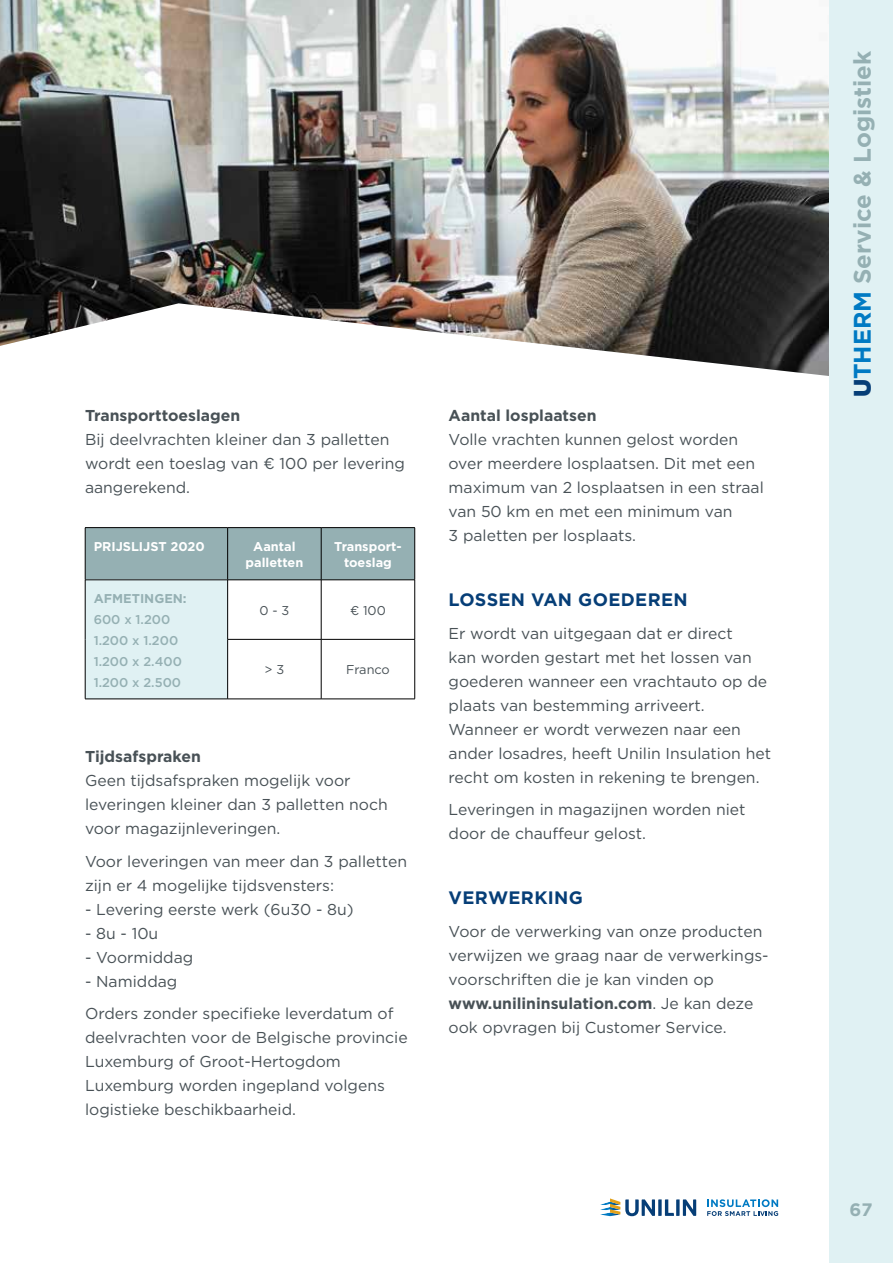
<style>
.page{position:relative;width:893px;height:1263px;background:#fff}
.page>*{position:absolute;margin:0;border:0;box-sizing:border-box;transform-origin:0 0}
.t1{font:700 24px "Gotham";color:#95b0b3}
.t2{font:700 18px "Gotham";letter-spacing:.02em;color:#063e77}
.t3{font:700 18px "Gotham";color:#95b0b3}
.t4{font:15.75px/24px "Gotham";color:#485156}
.t5{font:700 15.75px "Gotham";color:#485156}
.t6{font:700 12.75px/16.5px "Gotham";color:#fff;text-align:center}
.t7{font:500 12.75px/21px "Gotham";color:#95b0b3}
.t8{font:12.75px "Gotham";color:#485156}
.t9{font:700 12.75px "Gotham";color:#95b0b3}
.s1{font-weight:700}
.s2{font-weight:900;color:#063e77}
.s3{color:#007ac3}
</style>
<div class="page">
<img style="left:0;top:0;width:829px;height:376px">
<div style="left:829px;top:0;width:64px;height:1263px;background:#e0f1f3"></div>
<div style="left:86px;top:528px;width:328px;height:52px;background:#95b0b3"></div>
<div style="left:85px;top:580px;width:143px;height:119px;background:#e0f1f3"></div>
<hr style="left:85px;top:527px;width:143px;height:1px;background:#000">
<hr style="left:85px;top:528px;width:1px;height:52px;background:#000">
<hr style="left:228px;top:527px;width:93px;height:1px;background:#000">
<hr style="left:227px;top:528px;width:1px;height:52px;background:#000">
<hr style="left:321px;top:527px;width:94px;height:1px;background:#000">
<hr style="left:321px;top:528px;width:1px;height:52px;background:#000">
<hr style="left:414px;top:528px;width:1px;height:52px;background:#000">
<hr style="left:85px;top:580px;width:143px;height:1px;background:#000">
<hr style="left:85px;top:580px;width:1px;height:59px;background:#000">
<hr style="left:228px;top:580px;width:93px;height:1px;background:#000">
<hr style="left:227px;top:580px;width:1px;height:59px;background:#000">
<hr style="left:321px;top:580px;width:94px;height:1px;background:#000">
<hr style="left:321px;top:580px;width:1px;height:59px;background:#000">
<hr style="left:414px;top:580px;width:1px;height:59px;background:#000">
<hr style="left:85px;top:639px;width:1px;height:60px;background:#000">
<hr style="left:227px;top:639px;width:94px;height:1px;background:#000">
<hr style="left:227px;top:639px;width:1px;height:60px;background:#000">
<hr style="left:321px;top:639px;width:94px;height:1px;background:#000">
<hr style="left:321px;top:639px;width:1px;height:60px;background:#000">
<hr style="left:414px;top:639px;width:1px;height:60px;background:#000">
<hr style="left:85px;top:699px;width:143px;height:1px;background:#000">
<hr style="left:228px;top:699px;width:93px;height:1px;background:#000">
<hr style="left:321px;top:699px;width:94px;height:1px;background:#000">
<svg style="left:600px;top:1198px;width:96px;height:18px"></svg>
<svg style="left:707px;top:1199px;width:71px;height:17px"></svg>
<p class="t5" style="left:85px;top:405px;width:157px">Transporttoeslagen</p>
<p class="t4" style="left:85px;top:427px;width:322px">Bij deelvrachten kleiner dan 3 palletten wordt een toeslag van € 100 per levering aangerekend.</p>
<p class="t6" style="left:94px;top:538px;width:113px">PRIJSLIJST 2020</p>
<p class="t6" style="left:245px;top:538px;width:59px">Aantal palletten</p>
<p class="t6" style="left:334px;top:538px;width:69px">Transport&shy;toeslag</p>
<p class="t9" style="left:94px;top:590px;width:95px">AFMETINGEN:</p>
<p class="t7" style="left:94px;top:609px;width:90px">600 x 1.200<br>1.200 x 1.200<br>1.200 x 2.400<br>1.200 x 2.500</p>
<p class="t8" style="left:260px;top:602px;width:31px">0 - 3</p>
<p class="t8" style="left:350px;top:602px;width:37px">€ 100</p>
<p class="t8" style="left:265px;top:661px;width:21px">&gt; 3</p>
<p class="t8" style="left:346px;top:661px;width:45px">Franco</p>
<p class="t5" style="left:85px;top:746px;width:117px">Tijdsafspraken</p>
<p class="t4" style="left:85px;top:768px;width:304px">Geen tijdsafspraken mogelijk voor leveringen kleiner dan 3 palletten noch voor magazijnleveringen.</p>
<p class="t4" style="left:85px;top:849px;width:323px">Voor leveringen van meer dan 3 palletten zijn er 4 mogelijke tijdsvensters:</p>
<p class="t4" style="left:85px;top:897px;width:270px">- Levering eerste werk (6u30 - 8u)</p>
<p class="t4" style="left:85px;top:921px;width:75px">- 8u - 10u</p>
<p class="t4" style="left:85px;top:945px;width:110px">- Voormiddag</p>
<p class="t4" style="left:85px;top:964px;width:310px;line-height:32.5px">- Namiddag<br>Orders zonder specifieke leverdatum of</p>
<p class="t4" style="left:85px;top:1025px;width:324px">deelvrachten voor de Belgische provincie Luxemburg of Groot-Hertogdom Luxemburg worden ingepland volgens logistieke beschikbaarheid.</p>
<p class="t5" style="left:449px;top:405px;width:149px">Aantal losplaatsen</p>
<p class="t4" style="left:449px;top:427px;width:317px">Volle vrachten kunnen gelost worden over meerdere losplaatsen. Dit met een maximum van 2 losplaatsen in een straal van 50 km en met een minimum van<br>3 paletten per losplaats.</p>
<p class="t2" style="left:449px;top:588px;width:241px">LOSSEN VAN GOEDEREN</p>
<p class="t4" style="left:449px;top:621px;width:324px">Er wordt van uitgegaan dat er direct<br>kan worden gestart met het lossen van goederen wanneer een vrachtauto op de plaats van bestemming arriveert.<br>Wanneer er wordt verwezen naar een ander losadres, heeft Unilin Insulation het recht om kosten in rekening te brengen.</p>
<p class="t4" style="left:449px;top:797px;width:298px">Leveringen in magazijnen worden niet door de chauffeur gelost.</p>
<p class="t2" style="left:449px;top:886px;width:136px">VERWERKING</p>
<p class="t4" style="left:449px;top:919px;width:322px">Voor de verwerking van onze producten verwijzen we graag naar de verwerkings&shy;voorschriften die je kan vinden op <span class="s1">www.unilininsulation.com</span>. Je kan deze ook opvragen bij Customer Service.</p>
<h1 class="t1" style="left:846px;top:397px;width:348px;rotate:-90deg"><span class="s2">U</span><span class="s3">THERM</span> Service &amp; Logistiek</h1>
<p class="t3" style="left:849px;top:1198px;width:25px">67</p>
</div>
